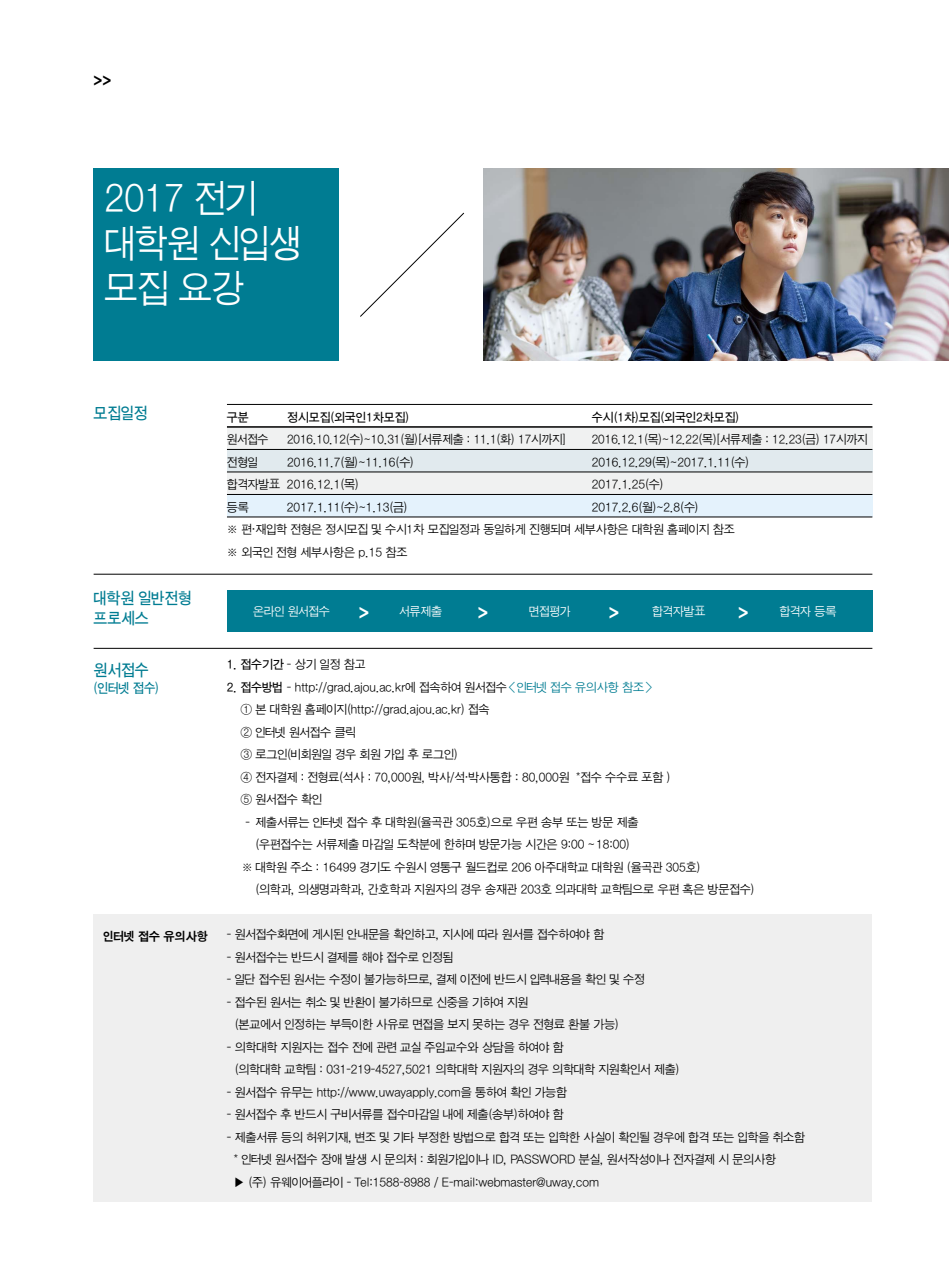
<style>
.page{position:relative;width:949px;height:1276px;background:#fff}
.page>*{position:absolute;margin:0;border:0;box-sizing:border-box;transform-origin:0 0}
.t1{font:300 39px/45px "SD Gothic Std";letter-spacing:-.005em;color:#fff;scale:.95 1}
.t2{font:700 condensed 18px "Univers";color:#000}
.t3{font:500 16.5px/19.8px "SD Gothic Std";color:#007c92;scale:.95 1}
.t4{font:500 13.5px "SD Gothic Std";color:#007c92;scale:.95 1}
.t5{font:300 12.3px/22.5px "SD Gothic Std";color:#000}
.t6{font:500 12.3px "SD Gothic Std";color:#000}
.t7{font:300 12.3px "SD Gothic Std";color:#fff}
.t8{font:700 12.3px "SD Gothic Std";color:#000}
.s1{font-family:"Univers";font-weight:700;font-stretch:condensed;font-size:21px}
.s2{font-weight:500}
.s3{color:#007c92}
</style>
<div class="page">
<div style="left:227px;top:426px;width:645px;height:23px;background:#f0f1f1"></div>
<div style="left:227px;top:471px;width:645px;height:23px;background:#f0f1f1"></div>
<div style="left:227px;top:449px;width:645px;height:23px;background:#e1eaee"></div>
<div style="left:227px;top:494px;width:645px;height:22px;background:#e4f2fc"></div>
<div style="left:93px;top:914px;width:778px;height:288px;background:#efefef"></div>
<div style="left:94px;top:168px;width:245px;height:192px;background:#007c92"></div>
<div style="left:227px;top:590px;width:645px;height:41px;background:#007c92"></div>
<img style="left:483px;top:168px;width:465px;height:192px">
<svg style="left:360px;top:212px;width:104px;height:105px"></svg>
<hr style="left:227px;top:404px;width:645px;height:1px;background:#000">
<hr style="left:227px;top:426px;width:645px;height:2px;background:#000">
<hr style="left:227px;top:449px;width:645px;height:1px;background:#000">
<hr style="left:227px;top:471px;width:645px;height:1px;background:#000">
<hr style="left:227px;top:494px;width:645px;height:1px;background:#000">
<hr style="left:227px;top:516px;width:645px;height:1px;background:#000">
<hr style="left:94px;top:574px;width:778px;height:1px;background:#000">
<hr style="left:94px;top:648px;width:778px;height:1px;background:#000">
<h2 class="t2" style="left:94px;top:67px;width:19px">&gt;&gt;</h2>
<h1 class="t1" style="left:105px;top:176px;width:208px">2017 전기 대학원 신입생 모집 요강</h1>
<h3 class="t3" style="left:94px;top:403px;width:58px">모집일정</h3>
<h3 class="t3" style="left:94px;top:588px;width:104px">대학원 일반전형 프로세스</h3>
<h3 class="t3" style="left:94px;top:660px;width:59px">원서접수</h3>
<p class="t4" style="left:94px;top:681px;width:70px">(인터넷 접수)</p>
<p class="t8" style="left:103px;top:930px;width:106px">인터넷 접수 유의사항</p>
<p class="t6" style="left:227px;top:411px;width:23px">구분</p>
<p class="t6" style="left:287px;top:411px;width:124px">정시모집(외국인1차모집)</p>
<p class="t6" style="left:591px;top:411px;width:149px">수시(1차)모집(외국인2차모집)</p>
<p class="t5" style="left:227px;top:428px;width:43px">원서접수</p>
<p class="t5" style="left:287px;top:428px;width:280px">2016.10.12(수)~10.31(월)[서류제출 : 11.1(화) 17시까지]</p>
<p class="t5" style="left:591px;top:428px;width:277px">2016.12.1(목)~12.22(목)[서류제출 : 12.23(금) 17시까지</p>
<p class="t5" style="left:227px;top:451px;width:32px">전형일</p>
<p class="t5" style="left:287px;top:451px;width:128px">2016.11.7(월)~11.16(수)</p>
<p class="t5" style="left:591px;top:451px;width:159px">2016.12.29(목)~2017.1.11(수)</p>
<p class="t5" style="left:227px;top:473px;width:133px">합격자발표 2016.12.1(목)</p>
<p class="t5" style="left:591px;top:473px;width:73px">2017.1.25(수)</p>
<p class="t5" style="left:227px;top:496px;width:23px">등록</p>
<p class="t5" style="left:287px;top:496px;width:122px">2017.1.11(수)~1.13(금)</p>
<p class="t5" style="left:227px;top:496px;width:509px;text-indent:365px">2017.2.6(월)~2.8(수)<br>※ 편·재입학 전형은 정시모집 및 수시1차 모집일정과 동일하게 진행되며 세부사항은 대학원 홈페이지 참조 ※ 외국인 전형 세부사항은 p.15 참조</p>
<p class="t7" style="left:253px;top:605px;width:78px">온라인 원서접수</p>
<p class="t7" style="left:359px;top:605px;width:85px"><span class="s1">&gt;</span> 서류제출</p>
<p class="t7" style="left:477px;top:605px;width:94px"><span class="s1">&gt;</span> 면접평가</p>
<p class="t7" style="left:608px;top:605px;width:98px"><span class="s1">&gt;</span> 합격자발표</p>
<p class="t7" style="left:737px;top:605px;width:100px"><span class="s1">&gt;</span> 합격자 등록</p>
<p class="t5" style="left:227px;top:653px;width:140px"><span class="s2">1. 접수기간</span> - 상기 일정 참고</p>
<p class="t5" style="left:241px;top:676px;width:431px;text-indent:-14px"><span class="s2">2. 접수방법</span> - http://grad.ajou.ac.kr에 접속하여 원서접수<span class="s3">&lt;인터넷 접수 유의사항 참조&gt;<br></span>① 본 대학원 홈페이지(http://grad.ajou.ac.kr) 접속<br>② 인터넷 원서접수 클릭<br>③ 로그인(비회원일 경우 회원 가입 후 로그인)<br>④ 전자결제 : 전형료(석사 : 70,000원, 박사/석·박사통합 : 80,000원 *접수 수수료 포함 )<br>⑤ 원서접수 확인</p>
<p class="t5" style="left:245px;top:811px;width:394px">- 제출서류는 인터넷 접수 후 대학원(율곡관 305호)으로 우편 송부 또는 방문 제출</p>
<p class="t5" style="left:255px;top:833px;width:376px">(우편접수는 서류제출 마감일 도착분에 한하며 방문가능 시간은 9:00 ~ 18:00)</p>
<p class="t5" style="left:242px;top:856px;width:460px">※ 대학원 주소 : 16499 경기도 수원시 영통구 월드컵로 206 아주대학교 대학원 (율곡관 305호)</p>
<p class="t5" style="left:255px;top:878px;width:500px">(의학과, 의생명과학과, 간호학과 지원자의 경우 송재관 203호 의과대학 교학팀으로 우편 혹은 방문접수)</p>
<p class="t5" style="left:227px;top:923px;width:378px">- 원서접수화면에 게시된 안내문을 확인하고, 지시에 따라 원서를 접수하여야 함</p>
<p class="t5" style="left:227px;top:946px;width:227px">- 원서접수는 반드시 결제를 해야 접수로 인정됨</p>
<p class="t5" style="left:227px;top:968px;width:419px">- 일단 접수된 원서는 수정이 불가능하므로, 결제 이전에 반드시 입력내용을 확인 및 수정</p>
<p class="t5" style="left:235px;top:991px;width:385px;text-indent:-8px">- 접수된 원서는 취소 및 반환이 불가하므로 신중을 기하여 지원<br>(본교에서 인정하는 부득이한 사유로 면접을 보지 못하는 경우 전형료 환불 가능)</p>
<p class="t5" style="left:235px;top:1036px;width:446px;text-indent:-8px">- 의학대학 지원자는 접수 전에 관련 교실 주임교수와 상담을 하여야 함<br>(의학대학 교학팀 : 031-219-4527,5021 의학대학 지원자의 경우 의학대학 지원확인서 제출)</p>
<p class="t5" style="left:227px;top:1081px;width:341px">- 원서접수 유무는 http://www.uwayapply.com을 통하여 확인 가능함</p>
<p class="t5" style="left:227px;top:1103px;width:338px">- 원서접수 후 반드시 구비서류를 접수마감일 내에 제출(송부)하여야 함</p>
<p class="t5" style="left:234px;top:1126px;width:572px;text-indent:-7px">- 제출서류 등의 허위기재, 변조 및 기타 부정한 방법으로 합격 또는 입학한 사실이 확인될 경우에 합격 또는 입학을 취소함 * 인터넷 원서접수 장애 발생 시 문의처 : 회원가입이나 ID, PASSWORD 분실, 원서작성이나 전자결제 시 문의사항<br>▶ (주) 유웨이어플라이 - Tel:1588-8988 / E-mail:webmaster@uway.com</p>
</div>
